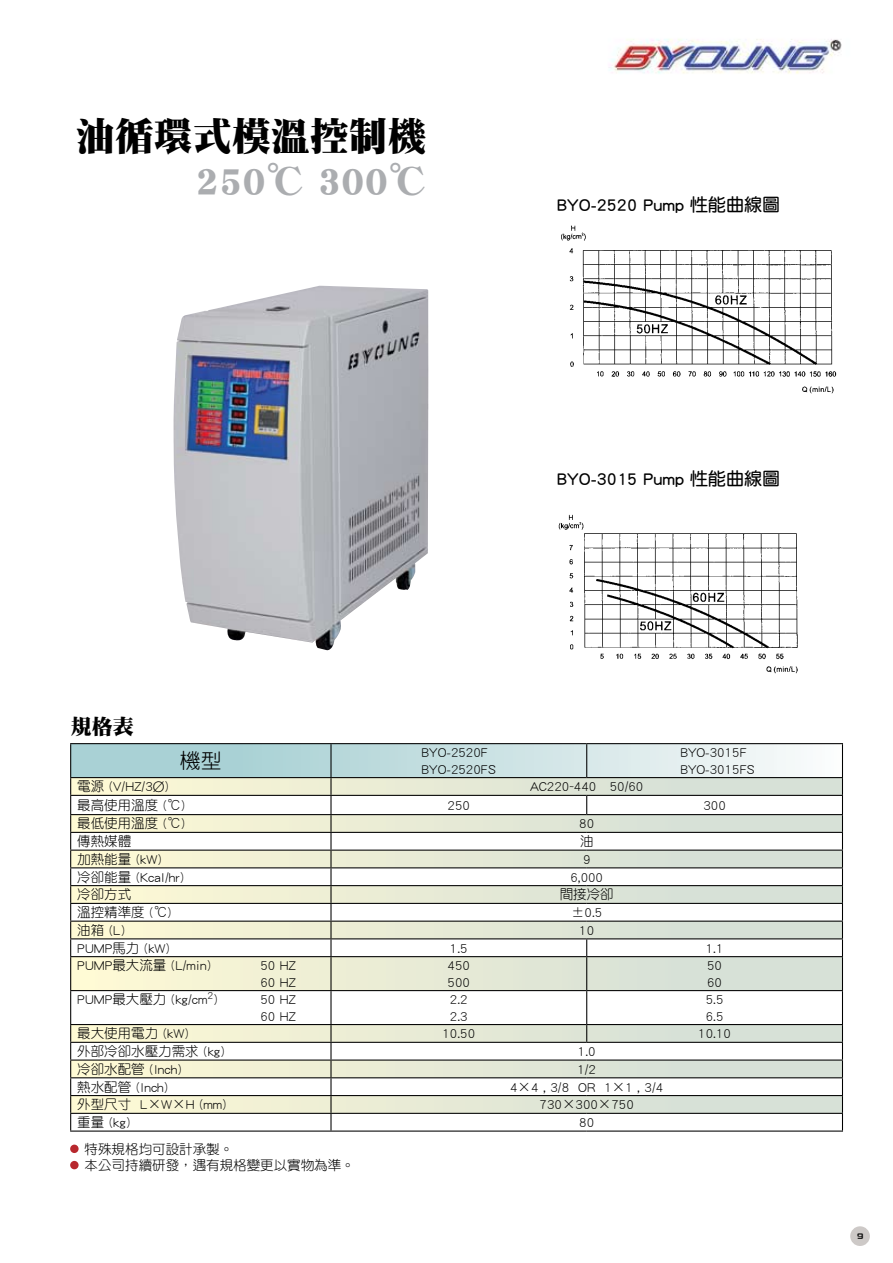
<style>
.page{position:relative;width:893px;height:1263px;background:#fff}
.page>*{position:absolute;margin:0;border:0;box-sizing:border-box;transform-origin:0 0}
.t1{font:39px "DF Ming Std W12";color:#000}
.t2{font:39px "DF Ming Std W12";color:#abadb0}
.t3{font:21px "DF Ming Std W12";color:#000}
.t4{font:21px "DF Yuan Std W3";color:#000}
.t5{font:18px "DF Yuan Std W7";color:#000}
.t6{font:13.5px/16.2px "DF Yuan Std W3";color:#000}
.s1{font-family:"Penumbra Flare Std";font-weight:300}
</style>
<div class="page">
<img style="left:70px;top:39px;width:800px;height:1207px">
<div style="left:850px;top:1226px;width:20px;height:20px;background:#cdc9c7;border-radius:50%"></div>
<img style="left:560px;top:222px;width:278px;height:173px">
<img style="left:558px;top:512px;width:243px;height:163px">
<img style="left:173px;top:286px;width:255px;height:364px">
<div style="left:70px;top:1144px;width:9px;height:9px;background:#b8282e;border-radius:50%"></div>
<div style="left:70px;top:1161px;width:9px;height:8px;background:#b8282e;border-radius:50%"></div>
<svg style="left:71px;top:991px;width:771px;height:33px"></svg>
<hr style="left:70px;top:743px;width:261px;height:1px;background:#000">
<hr style="left:331px;top:743px;width:256px;height:1px;background:#000">
<hr style="left:587px;top:743px;width:256px;height:1px;background:#000">
<hr style="left:70px;top:1130px;width:261px;height:1px;background:#000">
<hr style="left:331px;top:1130px;width:256px;height:1px;background:#000">
<hr style="left:587px;top:1130px;width:256px;height:1px;background:#000">
<hr style="left:331px;top:990px;width:256px;height:1px;background:#000">
<hr style="left:587px;top:990px;width:256px;height:1px;background:#000">
<hr style="left:586px;top:991px;width:1px;height:33px;background:#000">
<hr style="left:842px;top:991px;width:1px;height:33px;background:#000">
<svg style="left:70px;top:744px;width:773px;height:246px"></svg>
<hr style="left:70px;top:990px;width:261px;height:1px;background:#000">
<hr style="left:70px;top:991px;width:1px;height:33px;background:#000">
<hr style="left:330px;top:991px;width:2px;height:33px;background:#000">
<svg style="left:70px;top:1024px;width:773px;height:106px"></svg>
<h1 class="t1" style="left:76px;top:115px;width:353px">油循環式模溫控制機</h1>
<h1 class="t2" style="left:196px;top:160px;width:233px">250℃ 300℃</h1>
<h2 class="t3" style="left:71px;top:715px;width:64px">規格表</h2>
<h3 class="t5" style="left:557px;top:195px;width:225px">BYO-2520 Pump 性能曲線圖</h3>
<h3 class="t5" style="left:557px;top:468px;width:225px">BYO-3015 Pump 性能曲線圖</h3>
<h2 class="t4" style="left:180px;top:749px;width:43px">機型</h2>
<p class="t6" style="left:422px;top:744px;width:76px">BYO-2520F<br>BYO-2520FS</p>
<p class="t6" style="left:680px;top:744px;width:76px">BYO-3015F<br>BYO-3015FS</p>
<p class="t6" style="left:77px;top:778px;width:93px">電源 (V/HZ/3<span class="s1">Ø</span>)</p>
<p class="t6" style="left:530px;top:778px;width:115px">AC220~440 50/60</p>
<p class="t6" style="left:77px;top:797px;width:109px">最高使用溫度 (℃)</p>
<p class="t6" style="left:448px;top:797px;width:24px">250</p>
<p class="t6" style="left:703px;top:797px;width:24px">300</p>
<p class="t6" style="left:77px;top:815px;width:109px">最低使用溫度 (℃)</p>
<p class="t6" style="left:579px;top:815px;width:16px">80</p>
<p class="t6" style="left:77px;top:833px;width:55px">傳熱媒體</p>
<p class="t6" style="left:580px;top:833px;width:15px">油</p>
<p class="t6" style="left:77px;top:851px;width:86px">加熱能量 (kW)</p>
<p class="t6" style="left:583px;top:851px;width:9px">9</p>
<p class="t6" style="left:77px;top:868px;width:109px">冷卻能量 (Kcal/hr)</p>
<p class="t6" style="left:570px;top:868px;width:34px">6,000</p>
<p class="t6" style="left:77px;top:886px;width:55px">冷卻方式</p>
<p class="t6" style="left:560px;top:886px;width:55px">間接冷卻</p>
<p class="t6" style="left:77px;top:904px;width:96px">溫控精準度 (℃)</p>
<p class="t6" style="left:571px;top:904px;width:33px">±0.5</p>
<p class="t6" style="left:77px;top:922px;width:49px">油箱 (L)</p>
<p class="t6" style="left:579px;top:922px;width:16px">10</p>
<p class="t6" style="left:77px;top:939px;width:94px">PUMP馬力 (kW)</p>
<p class="t6" style="left:450px;top:939px;width:19px">1.5</p>
<p class="t6" style="left:706px;top:939px;width:19px">1.1</p>
<p class="t6" style="left:77px;top:957px;width:135px">PUMP最大流量 (L/min)</p>
<p class="t6" style="left:260px;top:957px;width:37px">50 HZ<br>60 HZ</p>
<p class="t6" style="left:448px;top:957px;width:24px">450<br>500</p>
<p class="t6" style="left:707px;top:957px;width:16px">50<br>60</p>
<p class="t6" style="left:77px;top:991px;width:142px">PUMP最大壓力 (kg/cm<sup>2</sup>)</p>
<p class="t6" style="left:260px;top:991px;width:37px">50 HZ<br>60 HZ</p>
<p class="t6" style="left:450px;top:991px;width:19px">2.2<br>2.3</p>
<p class="t6" style="left:706px;top:991px;width:19px">5.5<br>6.5</p>
<p class="t6" style="left:77px;top:1025px;width:113px">最大使用電力 (kW)</p>
<p class="t6" style="left:442px;top:1025px;width:34px">10.50</p>
<p class="t6" style="left:698px;top:1025px;width:34px">10.10</p>
<p class="t6" style="left:77px;top:1043px;width:149px">外部冷卻水壓力需求 (kg)</p>
<p class="t6" style="left:578px;top:1043px;width:19px">1.0</p>
<p class="t6" style="left:77px;top:1061px;width:106px">冷卻水配管 (Inch)</p>
<p class="t6" style="left:577px;top:1061px;width:20px">1/2</p>
<p class="t6" style="left:77px;top:1078px;width:93px">熱水配管 (Inch)</p>
<p class="t6" style="left:510px;top:1078px;width:155px">4×4 , 3/8 OR 1×1 , 3/4</p>
<p class="t6" style="left:77px;top:1096px;width:151px">外型尺寸 L×W×H (mm)</p>
<p class="t6" style="left:540px;top:1096px;width:96px">730×300×750</p>
<p class="t6" style="left:77px;top:1114px;width:55px">重量 (kg)</p>
<p class="t6" style="left:579px;top:1114px;width:16px">80</p>
<p class="t6" style="left:85px;top:1141px;width:271px">特殊規格均可設計承製。<br>本公司持續研發，遇有規格變更以實物為準。</p>
</div>
